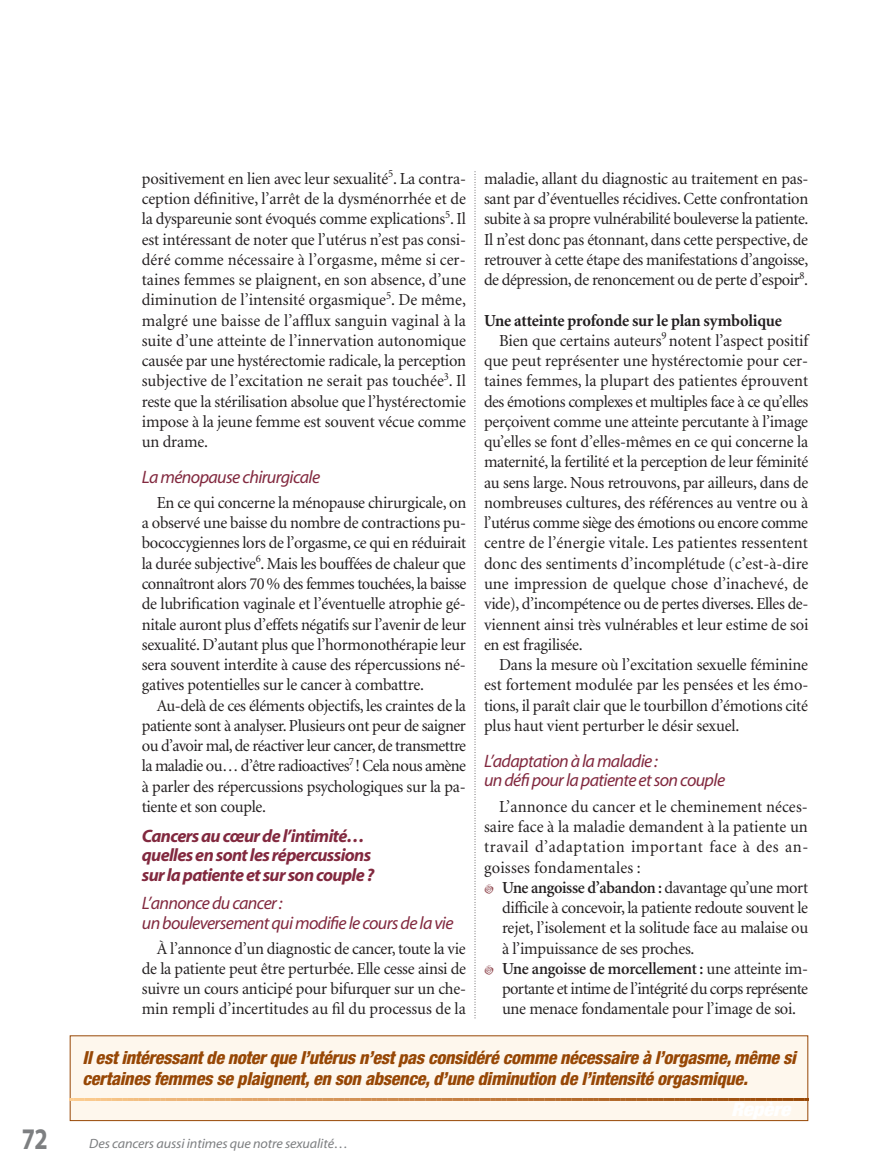
<style>
.page{position:relative;width:878px;height:1175px;background:#fff}
.page>*{position:absolute;margin:0;border:0;box-sizing:border-box;transform-origin:0 0}
.t1{font:700 30px "Myriad";color:#7d7f81;scale:.8 1}
.t2{font:italic 800 condensed 18px/21.8px "Helvetica Neue";letter-spacing:-.015em;color:#974705}
.t3{font:italic 18px/19.5px "Myriad";letter-spacing:-.035em;color:#82293f}
.t4{font:italic 700 18px/19.5px "Myriad";letter-spacing:-.035em;color:#82293f}
.t5{font:16.8px/20.2px "Minion";letter-spacing:-.015em;color:#231f20;text-align:justify}
.t6{font:16.8px "Minion";letter-spacing:.005em;color:#231f20}
.t7{font:700 16.8px "Minion";letter-spacing:-.01em;color:#231f20}
.t8{font:italic 13.5px "Myriad";letter-spacing:-.01em;color:#7d7f81;scale:1.05 1}
.s1{font-weight:600}
</style>
<div class="page">
<svg style="left:474px;top:172px;width:1px;height:847px"></svg>
<div style="left:70px;top:1035px;width:737px;height:85px;background:#fef7ed"></div>
<svg style="left:70px;top:1098px;width:23px;height:22px"></svg>
<hr style="left:97px;top:1098px;width:2px;height:22px;background:#f9c78a">
<svg style="left:103px;top:1098px;width:109px;height:3px"></svg>
<hr style="left:216px;top:1098px;width:2px;height:22px;background:#e6ae71">
<svg style="left:222px;top:1098px;width:109px;height:3px"></svg>
<hr style="left:335px;top:1098px;width:2px;height:22px;background:#d59559">
<svg style="left:341px;top:1098px;width:255px;height:3px"></svg>
<hr style="left:600px;top:1098px;width:2px;height:22px;background:#b16728">
<svg style="left:606px;top:1098px;width:109px;height:3px"></svg>
<hr style="left:719px;top:1098px;width:2px;height:22px;background:#a25414">
<svg style="left:725px;top:1098px;width:82px;height:3px"></svg>
<h1 class="t1" style="left:22px;top:1127px;width:34px">72</h1>
<p class="t5" style="left:142px;top:170px;width:326px">positivement en lien avec leur sexualité<sup>5</sup>. La contra&shy;ception définitive, l’arrêt de la dysménorrhée et de la dyspareunie sont évoqués comme explications<sup>5</sup>. Il est intéressant de noter que l’utérus n’est pas consi&shy;déré comme nécessaire à l’orgasme, même si cer&shy;taines femmes se plaignent, en son absence, d’une diminution de l’intensité orgasmique<sup>5</sup>. De même, malgré une baisse de l’afflux sanguin vaginal à la suite d’une atteinte de l’innervation autonomique causée par une hystérectomie radicale, la perception subjective de l’excitation ne serait pas touchée<sup>3</sup>. Il reste que la stérilisation absolue que l’hystérectomie impose à la jeune femme est souvent vécue comme un drame.</p>
<p class="t3" style="left:142px;top:469px;width:180px">La ménopause chirurgicale</p>
<p class="t5" style="left:142px;top:494px;width:326px;text-indent:15px">En ce qui concerne la ménopause chirurgicale, on a observé une baisse du nombre de contractions pu&shy;bococcygiennes lors de l’orgasme, ce qui en réduirait la durée subjective<sup>6</sup>. Mais les bouffées de chaleur que connaîtront alors 70% des femmes touchées, la baisse de lubrification vaginale et l’éventuelle atrophie gé&shy;nitale auront plus d’effets négatifs sur l’avenir de leur sexualité. D’autant plus que l’hormonothérapie leur sera souvent interdite à cause des répercussions né&shy;gatives potentielles sur le cancer à combattre.</p>
<p class="t5" style="left:142px;top:696px;width:326px;text-indent:15px">Au-delà de ces éléments objectifs, les craintes de la patiente sont à analyser. Plusieurs ont peur de saigner ou d’avoir mal, de réactiver leur cancer, de transmettre la maladie ou… d’être radioactives<sup>7</sup> ! Cela nous amène à parler des répercussions psychologiques sur la pa&shy;tiente et son couple.</p>
<p class="t4" style="left:142px;top:828px;width:234px">Cancers au cœur de l’intimité… quelles en sont les répercussions sur la patiente et sur son couple ?</p>
<p class="t3" style="left:142px;top:895px;width:313px">L’annonce du cancer :<br>un bouleversement qui modifie le cours de la vie</p>
<p class="t5" style="left:142px;top:939px;width:326px;text-indent:15px">À l’annonce d’un diagnostic de cancer, toute la vie de la patiente peut être perturbée. Elle cesse ainsi de suivre un cours anticipé pour bifurquer sur un che&shy;min rempli d’incertitudes au fil du processus de la</p>
<p class="t5" style="left:484px;top:170px;width:326px">maladie, allant du diagnostic au traitement en pas&shy;sant par d’éventuelles récidives. Cette confrontation subite à sa propre vulnérabilité bouleverse la patiente.<br>Il n’est donc pas étonnant, dans cette perspective, de retrouver à cette étape des manifestations d’angoisse, de dépression, de renoncement ou de perte d’espoir<sup>8</sup>.</p>
<p class="t7" style="left:484px;top:314px;width:299px">Une atteinte profonde sur le plan symbolique</p>
<p class="t5" style="left:499px;top:332px;width:310px">Bien que certains auteurs<sup>9</sup> notent l’aspect positif</p>
<p class="t5" style="left:484px;top:352px;width:326px">que peut représenter une hystérectomie pour cer-</p>
<p class="t6" style="left:484px;top:374px;width:325px">taines femmes, la plupart des patientes éprouvent</p>
<p class="t5" style="left:484px;top:392px;width:326px">des émotions complexes et multiples face à ce qu’elles</p>
<p class="t5" style="left:484px;top:413px;width:325px">perçoivent comme une atteinte percutante à l’image</p>
<p class="t5" style="left:484px;top:433px;width:326px">qu’elles se font d’elles-mêmes en ce qui concerne la</p>
<p class="t5" style="left:484px;top:453px;width:326px">maternité, la fertilité et la perception de leur féminité</p>
<p class="t5" style="left:484px;top:473px;width:326px">au sens large. Nous retrouvons, par ailleurs, dans de</p>
<p class="t5" style="left:484px;top:494px;width:325px">nombreuses cultures, des références au ventre ou à</p>
<p class="t5" style="left:484px;top:514px;width:325px">l’utérus comme siège des émotions ou encore comme</p>
<p class="t6" style="left:484px;top:536px;width:325px">centre de l’énergie vitale. Les patientes ressentent</p>
<p class="t5" style="left:484px;top:554px;width:326px">donc des sentiments d’incomplétude (c’est-à-dire</p>
<p class="t6" style="left:484px;top:577px;width:326px">une impression de quelque chose d’inachevé, de</p>
<p class="t5" style="left:484px;top:595px;width:326px">vide), d’incompétence ou de pertes diverses. Elles de-</p>
<p class="t5" style="left:484px;top:615px;width:326px">viennent ainsi très vulnérables et leur estime de soi</p>
<p class="t5" style="left:484px;top:635px;width:100px">en est fragilisée.</p>
<p class="t5" style="left:499px;top:656px;width:310px">Dans la mesure où l’excitation sexuelle féminine</p>
<p class="t5" style="left:484px;top:676px;width:326px">est fortement modulée par les pensées et les émo-</p>
<p class="t5" style="left:484px;top:696px;width:325px">tions, il paraît clair que le tourbillon d’émotions cité</p>
<p class="t5" style="left:484px;top:716px;width:257px">plus haut vient perturber le désir sexuel.</p>
<p class="t3" style="left:484px;top:752px;width:243px">L’adaptation à la maladie:<br>un défi pour la patiente et son couple</p>
<p class="t5" style="left:484px;top:797px;width:326px;text-indent:15px">L’annonce du cancer et le cheminement néces&shy;saire face à la maladie demandent à la patiente un travail d’adaptation important face à des an&shy;goisses fondamentales :</p>
<p class="t5" style="left:502px;top:878px;width:308px;text-align:left"><span class="s1">Une angoisse d’abandon :</span> davantage qu’une mort difficile à concevoir, la patiente redoute souvent le rejet, l’isolement et la solitude face au malaise ou à l’impuissance de ses proches.<br><span class="s1">Une angoisse de morcellement :</span> une atteinte im&shy;portante et intime de l’intégrité du corps représente une menace fondamentale pour l’image de soi.</p>
<p class="t2" style="left:82px;top:1047px;width:714px">Il est intéressant de noter que l’utérus n’est pas considéré comme nécessaire à l’orgasme, même si certaines femmes se plaignent, en son absence, d’une diminution de l’intensité orgasmique.</p>
<p class="t8" style="left:89px;top:1138px;width:248px">Des cancers aussi intimes que notre sexualité…</p>
</div>
